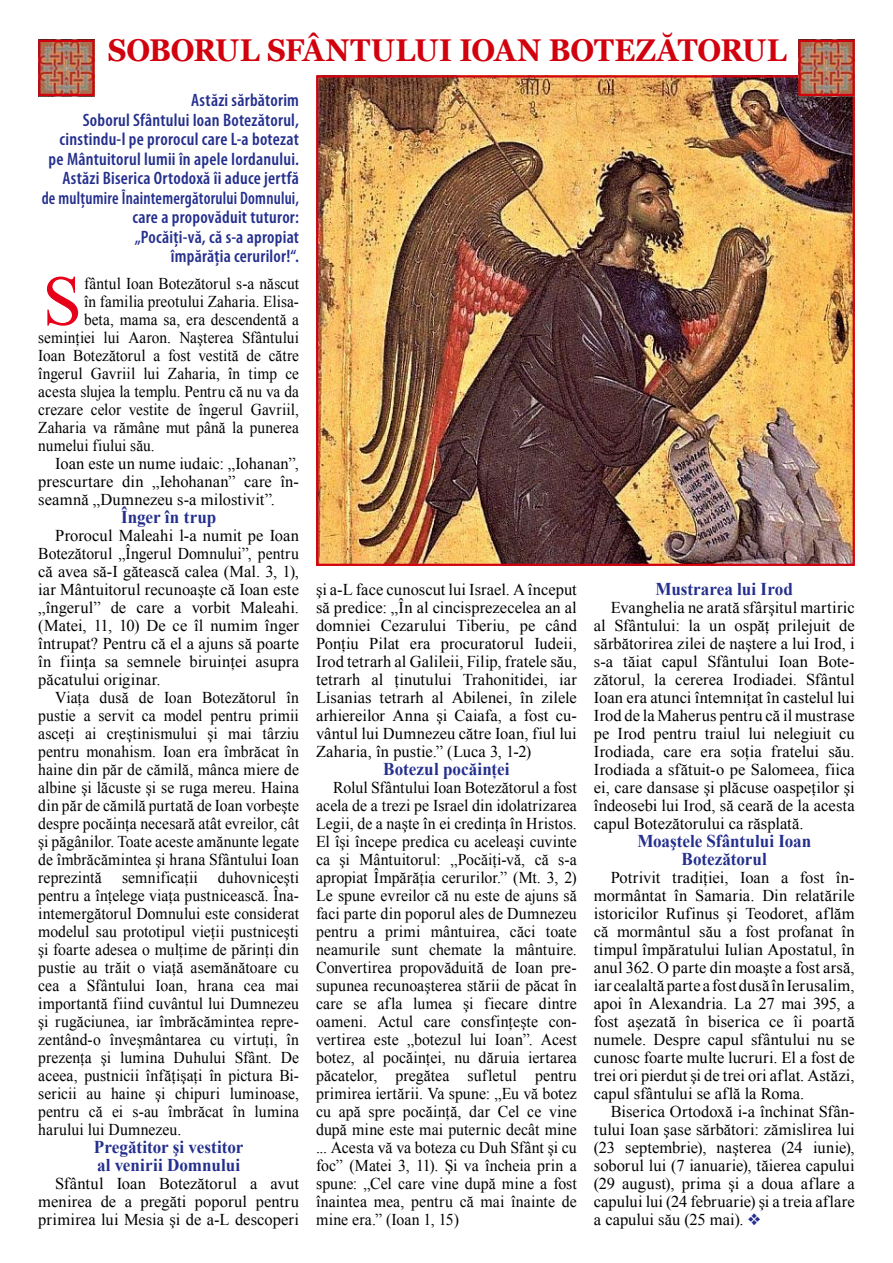
<style>
.page{position:relative;width:893px;height:1263px;background:#fff}
.page>*{position:absolute;margin:0;border:0;box-sizing:border-box;transform-origin:0 0}
.t1{font:70.8px "Times New Roman";color:#e60019}
.t2{font:700 31.5px "Georgia";color:#d1010e;scale:.92 1}
.t3{font:600 condensed 18px/19.5px "Myriad Pro";letter-spacing:.015em;color:#242f8d;text-align:right}
.t4{font:700 18px/18px "Times New Roman";color:#242f8d;scale:.95 1}
.t5{font:16.5px/18px "Times New Roman";letter-spacing:.005em;color:#000;text-align:justify}
.t6{font:16.5px/18px "Times New Roman";letter-spacing:.005em;color:#000;text-align:justify;scale:.95 1}
.t7{font:16.5px/18px "Times New Roman";letter-spacing:.005em;color:#000;text-align:justify;scale:.96 1}
.t8{font:16.5px "Times New Roman";letter-spacing:.005em;color:#000;scale:.93 1}
.s1{color:#242f8d}
</style>
<div class="page">
<img style="left:319px;top:78px;width:533px;height:485px">
<div style="left:316px;top:75px;width:539px;height:491px;border:2px solid #d1010e"></div>
<img style="left:41px;top:43px;width:51px;height:50px">
<div style="left:38px;top:40px;width:57px;height:56px;border:2px solid #d1010e"></div>
<img style="left:801px;top:43px;width:51px;height:50px">
<div style="left:798px;top:40px;width:57px;height:56px;border:2px solid #d1010e"></div>
<h2 class="t2" style="left:108px;top:32px;width:739px">SOBORUL SFÂNTULUI IOAN BOTEZĂTORUL</h2>
<p class="t3" style="left:42px;top:90px;width:259px">Astăzi sărbătorim<br>Soborul Sfântului Ioan Botezătorul, cinstindu-l pe prorocul care L-a botezat pe Mântuitorul lumii în apele Iordanului.<br>Astăzi Biserica Ortodoxă îi aduce jertfă<br>de mulţumire Înaintemergătorului Domnului, care a propovăduit tuturor:<br>„Pocăiţi-vă, că s-a apropiat<br>împărăţia cerurilor!“.</p>
<h1 class="t1" style="left:43px;top:253px;width:41px">S</h1>
<p class="t8" style="left:84px;top:272px;width:233px">fântul Ioan Botezătorul s-a născut</p>
<p class="t8" style="left:84px;top:290px;width:233px">în familia preotului Zaharia. Elisa-</p>
<p class="t8" style="left:84px;top:308px;width:233px">beta, mama sa, era descendentă a</p>
<p class="t8" style="left:38px;top:326px;width:282px">seminţiei lui Aaron. Naşterea Sfântului</p>
<p class="t8" style="left:38px;top:344px;width:282px">Ioan Botezătorul a fost vestită de către</p>
<p class="t8" style="left:38px;top:362px;width:282px">îngerul Gavriil lui Zaharia, în timp ce</p>
<p class="t8" style="left:38px;top:380px;width:282px">acesta slujea la templu. Pentru că nu va da</p>
<p class="t8" style="left:38px;top:398px;width:282px">crezare celor vestite de îngerul Gavriil,</p>
<p class="t8" style="left:38px;top:416px;width:282px">Zaharia va rămâne mut până la punerea</p>
<p class="t8" style="left:38px;top:434px;width:127px">numelui fiului său.</p>
<p class="t5" style="left:55px;top:454px;width:245px">Ioan este un nume iudaic: „Iohanan”,</p>
<p class="t5" style="left:38px;top:472px;width:262px">prescurtare din „Iehohanan” care în-</p>
<p class="t5" style="left:38px;top:490px;width:238px">seamnă „Dumnezeu s-a milostivit”.</p>
<p class="t4" style="left:121px;top:507px;width:102px">Înger în trup</p>
<p class="t5" style="left:38px;top:526px;width:262px;text-indent:17px">Prorocul Maleahi l-a numit pe Ioan Botezătorul „Îngerul Domnului”, pentru că avea să-I gătească calea (Mal. 3, 1), iar Mântuitorul recunoaşte că Ioan este „îngerul” de care a vorbit Maleahi. (Matei, 11, 10) De ce îl numim înger întrupat? Pentru că el a ajuns să poarte în fiinţa sa semnele biruinţei asupra păcatului originar.</p>
<p class="t6" style="left:38px;top:688px;width:276px;text-indent:17px">Viaţa dusă de Ioan Botezătorul în pustie a servit ca model pentru primii asceţi ai creştinismului şi mai târziu pentru monahism. Ioan era îmbrăcat în haine din păr de cămilă, mânca miere de albine şi lăcuste şi se ruga mereu. Haina din păr de cămilă purtată de Ioan vorbeşte despre pocăinţa necesară atât evreilor, cât şi păgânilor. Toate aceste amănunte legate de îmbrăcămintea şi hrana Sfântului Ioan reprezintă semnificaţii duhovniceşti pentru a înţelege viaţa pustnicească. Îna&shy;intemergătorul Domnului este considerat modelul sau prototipul vieţii pustniceşti şi foarte adesea o mulţime de părinţi din pustie au trăit o viaţă asemănătoare cu cea a Sfântului Ioan, hrana cea mai importantă fiind cuvântul lui Dumnezeu şi rugăciunea, iar îmbrăcămintea repre&shy;zentând-o înveşmântarea cu virtuţi, în prezenţa şi lumina Duhului Sfânt. De aceea, pustnicii înfăţişaţi în pictura Bi&shy;sericii au haine şi chipuri luminoase, pentru că ei s-au îmbrăcat în lumina harului lui Dumnezeu.</p>
<p class="t4" style="left:94px;top:1137px;width:159px">Pregătitor şi vestitor al venirii Domnului</p>
<p class="t5" style="left:38px;top:1174px;width:262px;text-indent:17px">Sfântul Ioan Botezătorul a avut menirea de a pregăti poporul pentru primirea lui Mesia şi de a-L descoperi</p>
<p class="t5" style="left:316px;top:580px;width:262px">şi a-L face cunoscut lui Israel. A început să predice: „În al cincisprezecelea an al domniei Cezarului Tiberiu, pe când Ponţiu Pilat era procuratorul Iudeii, Irod tetrarh al Galileii, Filip, fratele său, tetrarh al ţinutului Trahonitidei, iar Lisanias tetrarh al Abilenei, în zilele arhiereilor Anna şi Caiafa, a fost cu&shy;vântul lui Dumnezeu către Ioan, fiul lui Zaharia, în pustie.” (Luca 3, 1-2)</p>
<p class="t4" style="left:383px;top:759px;width:135px">Botezul pocăinţei</p>
<p class="t7" style="left:316px;top:778px;width:273px;text-indent:17px">Rolul Sfântului Ioan Botezătorul a fost acela de a trezi pe Israel din idolatrizarea Legii, de a naşte în ei credinţa în Hristos.<br>El îşi începe predica cu aceleaşi cuvinte ca şi Mântuitorul: „Pocăiţi-vă, că s-a apropiat Împărăţia cerurilor.” (Mt. 3, 2)<br>Le spune evreilor că nu este de ajuns să faci parte din poporul ales de Dumnezeu pentru a primi mântuirea, căci toate neamurile sunt chemate la mântuire.<br>Convertirea propovăduită de Ioan pre&shy;supunea recunoaşterea stării de păcat în care se afla lumea şi fiecare dintre oameni. Actul care consfinţeşte con&shy;vertirea este „botezul lui Ioan”. Acest botez, al pocăinţei, nu dăruia iertarea păcatelor, pregătea sufletul pentru primirea iertării. Va spune: „Eu vă botez cu apă spre pocăinţă, dar Cel ce vine după mine este mai puternic decât mine ... Acesta vă va boteza cu Duh Sfânt şi cu foc” (Matei 3, 11). Şi va încheia prin a spune: „Cel care vine după mine a fost înaintea mea, pentru că mai înainte de mine era.” (Ioan 1, 15)</p>
<p class="t4" style="left:656px;top:579px;width:146px">Mustrarea lui Irod</p>
<p class="t5" style="left:594px;top:598px;width:262px;text-indent:17px">Evanghelia ne arată sfârşitul martiric al Sfântului: la un ospăţ prilejuit de sărbătorirea zilei de naştere a lui Irod, i s-a tăiat capul Sfântului Ioan Bote&shy;zătorul, la cererea Irodiadei. Sfântul Ioan era atunci întemniţat în castelul lui Irod de la Maherus pentru că il mustrase pe Irod pentru traiul lui nelegiuit cu Irodiada, care era soţia fratelui său.<br>Irodiada a sfătuit-o pe Salomeea, fiica ei, care dansase şi plăcuse oaspeţilor şi îndeosebi lui Irod, să ceară de la acesta capul Botezătorului ca răsplată.</p>
<p class="t4" style="left:637px;top:831px;width:185px;text-align:center">Moaştele Sfântului Ioan<br>Botezătorul</p>
<p class="t5" style="left:594px;top:868px;width:262px;text-indent:17px">Potrivit tradiţiei, Ioan a fost în&shy;mormântat în Samaria. Din relatările istoricilor Rufinus şi Teodoret, aflăm că mormântul său a fost profanat în timpul împăratului Iulian Apostatul, în anul 362. O parte din moaşte a fost arsă, iar cealaltă parte a fost dusă în Ierusalim, apoi în Alexandria. La 27 mai 395, a fost aşezată în biserica ce îi poartă numele. Despre capul sfântului nu se cunosc foarte multe lucruri. El a fost de trei ori pierdut şi de trei ori aflat. Astăzi, capul sfântului se află la Roma.</p>
<p class="t5" style="left:594px;top:1102px;width:262px;text-indent:17px">Biserica Ortodoxă i-a închinat Sfân&shy;tului Ioan şase sărbători: zămislirea lui (23 septembrie), naşterea (24 iunie), soborul lui (7 ianuarie), tăierea capului (29 august), prima şi a doua aflare a capului lui (24 februarie) şi a treia aflare a capului său (25 mai). <span class="s1">❖</span></p>
</div>
